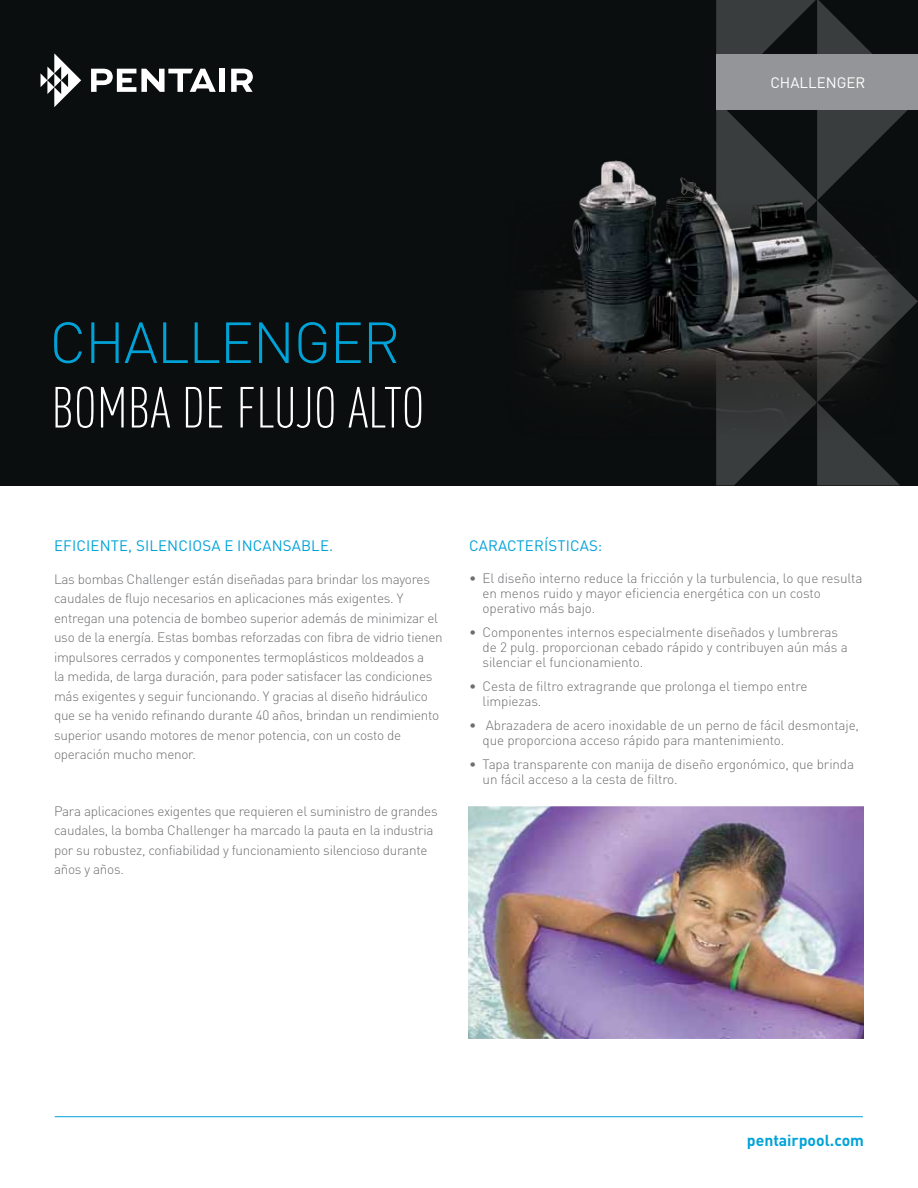
<style>
.page{position:relative;width:918px;height:1188px;background:#fff}
.page>*{position:absolute;margin:0;border:0;box-sizing:border-box;transform-origin:0 0}
.t1{font:300 condensed 57px "DIN Pro";color:#fff}
.t2{font:300 57px "DIN Pro";letter-spacing:-.02em;color:#00a3d8}
.t3{font:700 15.75px "DIN Pro";color:#00a3d8}
.t4{font:15px "DIN Pro";letter-spacing:.01em;color:#00a3d8}
.t5{font:15px "DIN Pro";color:#fff}
.t6{font:300 13.5px/19.5px "DIN Pro";letter-spacing:-.02em;color:#6d6e71}
</style>
<div class="page">
<hr style="left:55px;top:1116px;width:808px;height:1px;background:#00a3d8">
<div style="left:0;top:0;width:918px;height:485px;background:#0b0e0e"></div>
<svg style="left:41px;top:53px;width:40px;height:54px"></svg>
<svg style="left:91px;top:69px;width:125px;height:23px"></svg>
<div style="left:220px;top:69px;width:5px;height:23px;background:#fff"></div>
<svg style="left:231px;top:69px;width:22px;height:23px"></svg>
<svg style="left:716px;top:0;width:202px;height:485px"></svg>
<img style="left:468px;top:806px;width:396px;height:233px">
<img style="left:530px;top:125px;width:388px;height:332px">
<div style="left:716px;top:54px;width:202px;height:55px;background:#939598"></div>
<p class="t5" style="left:770px;top:70px;width:94px">CHALLENGER</p>
<h1 class="t2" style="left:49px;top:298px;width:352px">CHALLENGER</h1>
<h1 class="t1" style="left:51px;top:367px;width:375px">BOMBA DE FLUJO ALTO</h1>
<p class="t4" style="left:54px;top:534px;width:281px">EFICIENTE, SILENCIOSA E INCANSABLE.</p>
<p class="t6" style="left:54px;top:568px;width:390px">Las bombas Challenger están diseñadas para brindar los mayores caudales de flujo necesarios en aplicaciones más exigentes. Y entregan una potencia de bombeo superior además de minimizar el uso de la energía. Estas bombas reforzadas con fibra de vidrio tienen impulsores cerrados y componentes termoplásticos moldeados a<br>la medida, de larga duración, para poder satisfacer las condiciones más exigentes y seguir funcionando. Y gracias al diseño hidráulico que se ha venido refinando durante 40 años, brindan un rendimiento superior usando motores de menor potencia, con un costo de operación mucho menor.</p>
<p class="t6" style="left:54px;top:800px;width:385px">Para aplicaciones exigentes que requieren el suministro de grandes caudales, la bomba Challenger ha marcado la pauta en la industria por su robustez, confiabilidad y funcionamiento silencioso durante años y años.</p>
<p class="t4" style="left:469px;top:534px;width:135px">CARACTE RÍSTICAS:</p>
<p class="t6" style="left:483px;top:570px;width:381px;line-height:15px;text-indent:-14px">• El diseño interno reduce la fricción y la turbulencia, lo que resulta en menos ruido y mayor eficiencia energética con un costo operativo más bajo.</p>
<p class="t6" style="left:483px;top:624px;width:367px;line-height:15px;text-indent:-14px">• Componentes internos especialmente diseñados y lumbreras de 2 pulg. proporcionan cebado rápido y contribuyen aún más a silenciar el funcionamiento.</p>
<p class="t6" style="left:483px;top:678px;width:326px;line-height:15px;text-indent:-14px">• Cesta de filtro extragrande que prolonga el tiempo entre limpiezas.</p>
<p class="t6" style="left:483px;top:717px;width:378px;line-height:15px;text-indent:-14px">• Abrazadera de acero inoxidable de un perno de fácil desmontaje, que proporciona acceso rápido para mantenimiento.</p>
<p class="t6" style="left:483px;top:756px;width:373px;line-height:15px;text-indent:-14px">• Tapa transparente con manija de diseño ergonómico, que brinda un fácil acceso a la cesta de filtro.</p>
<p class="t3" style="left:747px;top:1127px;width:119px">pentairpool.com</p>
</div>
